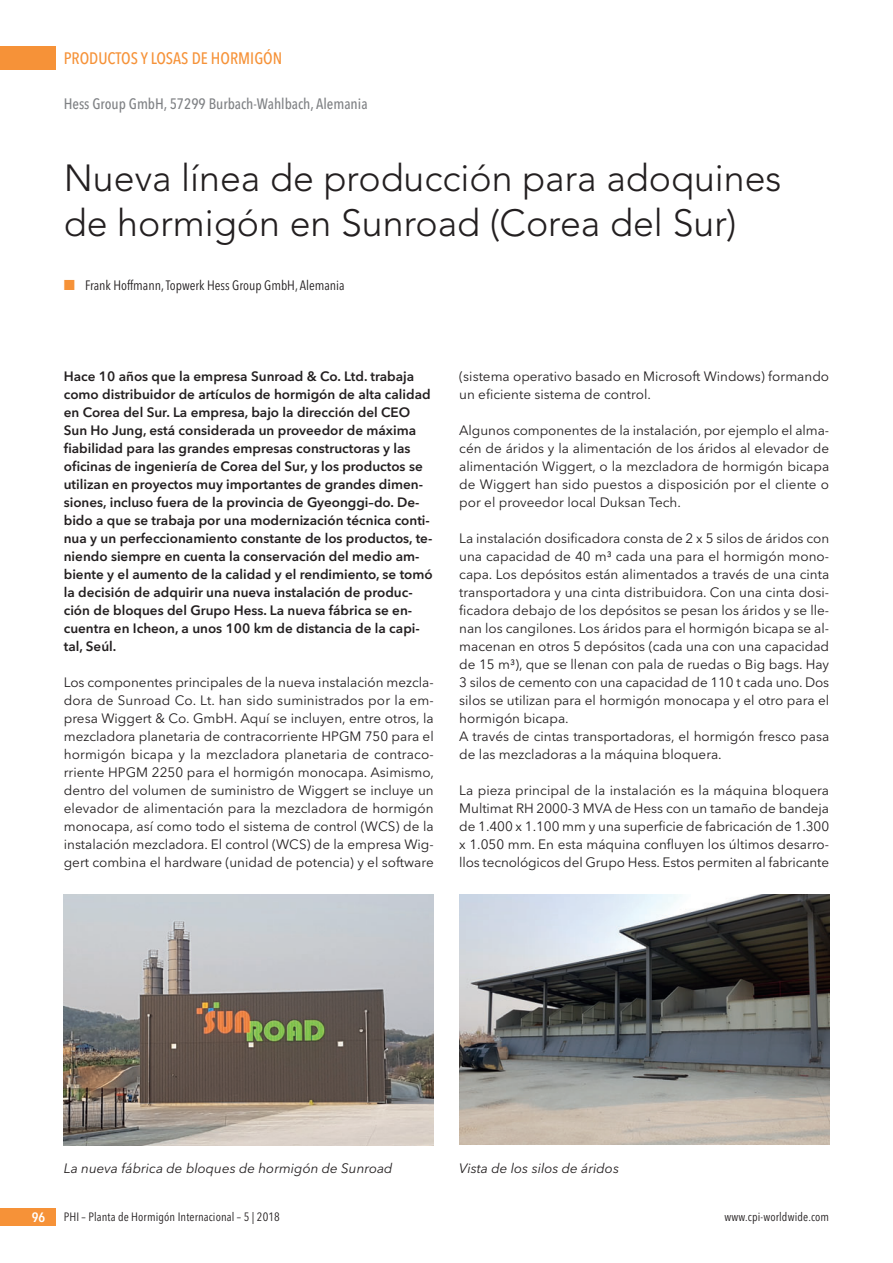
<style>
.page{position:relative;width:893px;height:1263px;background:#fff}
.page>*{position:absolute;margin:0;border:0;box-sizing:border-box;transform-origin:0 0}
.t1{font:300 37.5px/45px "Avenir";color:#231f20}
.t2{font:500 16.5px "Avenir Next Condensed";color:#f69238}
.t3{font:500 15px "Avenir Next Condensed";color:#808285}
.t4{font:13.5px/18px "Avenir Next";color:#231f20;text-align:justify}
.t5{font:600 13.5px/18px "Avenir Next";color:#231f20}
.t6{font:italic 13.5px "Avenir Next";color:#231f20}
.t7{font:13.5px "Avenir Next Condensed";color:#231f20}
.t8{font:600 13.5px "Avenir Next Condensed";color:#fff}
.t9{font:12px "Avenir Next Condensed";letter-spacing:.01em;color:#231f20}
.s1{font-family:"European Pi Three";color:#f69238}
</style>
<div class="page">
<div style="left:0;top:47px;width:55px;height:23px;background:#f69238"></div>
<div style="left:0;top:1208px;width:55px;height:18px;background:#f69238"></div>
<img style="left:64px;top:895px;width:370px;height:250px">
<img style="left:459px;top:895px;width:370px;height:249px">
<p class="t2" style="left:64px;top:51px;width:220px">PRODUCTOS Y LOSAS DE HORMIGÓN</p>
<p class="t3" style="left:64px;top:97px;width:305px">Hess Group GmbH, 57299 Burbach-Wahlbach, Alemania</p>
<h1 class="t1" style="left:64px;top:158px;width:719px">Nueva línea de producción para adoquines de hormigón en Sunroad (Corea del Sur)</h1>
<p class="t7" style="left:64px;top:280px;width:282px"><span class="s1">-</span> Frank Hoffmann, Topwerk Hess Group GmbH, Alemania</p>
<p class="t5" style="left:64px;top:368px;width:370px">Hace 10 años que la empresa Sunroad &amp; Co. Ltd. trabaja como distribuidor de artículos de hormigón de alta calidad en Corea del Sur. La empresa, bajo la dirección del CEO Sun Ho Jung, está considerada un proveedor de máxima fiabilidad para las grandes empresas constructoras y las oficinas de ingeniería de Corea del Sur, y los productos se utilizan en proyectos muy importantes de grandes dimen&shy;siones, incluso fuera de la provincia de Gyeonggi–do. De&shy;bido a que se trabaja por una modernización técnica conti&shy;nua y un perfeccionamiento constante de los productos, te&shy;niendo siempre en cuenta la conservación del medio am&shy;biente y el aumento de la calidad y el rendimiento, se tomó la decisión de adquirir una nueva instalación de produc&shy;ción de bloques del Grupo Hess. La nueva fábrica se en&shy;cuentra en Icheon, a unos 100 km de distancia de la capi&shy;tal, Seúl.</p>
<p class="t4" style="left:64px;top:674px;width:372px">Los componentes principales de la nueva instalación mezcla&shy;dora de Sunroad Co. Lt. han sido suministrados por la em&shy;presa Wiggert &amp; Co. GmbH. Aquí se incluyen, entre otros, la mezcladora planetaria de contracorriente HPGM 750 para el hormigón bicapa y la mezcladora planetaria de contraco&shy;rriente HPGM 2250 para el hormigón monocapa. Asimismo, dentro del volumen de suministro de Wiggert se incluye un elevador de alimentación para la mezcladora de hormigón monocapa, así como todo el sistema de control (WCS) de la instalación mezcladora. El control (WCS) de la empresa Wig&shy;gert combina el hardware (unidad de potencia) y el software</p>
<p class="t4" style="left:459px;top:368px;width:371px">(sistema operativo basado en Microsoft Windows) formando un eficiente sistema de control.</p>
<p class="t4" style="left:459px;top:422px;width:371px">Algunos componentes de la instalación, por ejemplo el alma&shy;cén de áridos y la alimentación de los áridos al elevador de alimentación Wiggert, o la mezcladora de hormigón bicapa de Wiggert han sido puestos a disposición por el cliente o por el proveedor local Duksan Tech.</p>
<p class="t4" style="left:459px;top:530px;width:371px;text-align:left">La instalación dosificadora consta de 2 x 5 silos de áridos con una capacidad de 40 m³ cada una para el hormigón mono&shy;capa. Los depósitos están alimentados a través de una cinta transportadora y una cinta distribuidora. Con una cinta dosi&shy;ficadora debajo de los depósitos se pesan los áridos y se lle&shy;nan los cangilones. Los áridos para el hormigón bicapa se al&shy;macenan en otros 5 depósitos (cada una con una capacidad de 15 m³), que se llenan con pala de ruedas o Big bags. Hay 3 silos de cemento con una capacidad de 110 t cada uno. Dos silos se utilizan para el hormigón monocapa y el otro para el hormigón bicapa.<br>A través de cintas transportadoras, el hormigón fresco pasa de las mezcladoras a la máquina bloquera.</p>
<p class="t4" style="left:459px;top:782px;width:371px">La pieza principal de la instalación es la máquina bloquera Multimat RH 2000-3 MVA de Hess con un tamaño de bandeja de 1.400 x 1.100 mm y una superficie de fabricación de 1.300 x 1.050 mm. En esta máquina confluyen los últimos desarro&shy;llos tecnológicos del Grupo Hess. Estos permiten al fabricante</p>
<p class="t6" style="left:64px;top:1162px;width:330px">La nueva fábrica de bloques de hormigón de Sunroad</p>
<p class="t6" style="left:459px;top:1162px;width:161px">Vista de los silos de áridos</p>
<p class="t8" style="left:32px;top:1211px;width:15px">96</p>
<p class="t9" style="left:64px;top:1211px;width:218px">PHI – Planta de Hormigón Internacional – 5 | 2018</p>
<p class="t9" style="left:725px;top:1211px;width:106px">www.cpi-worldwide.com</p>
</div>
